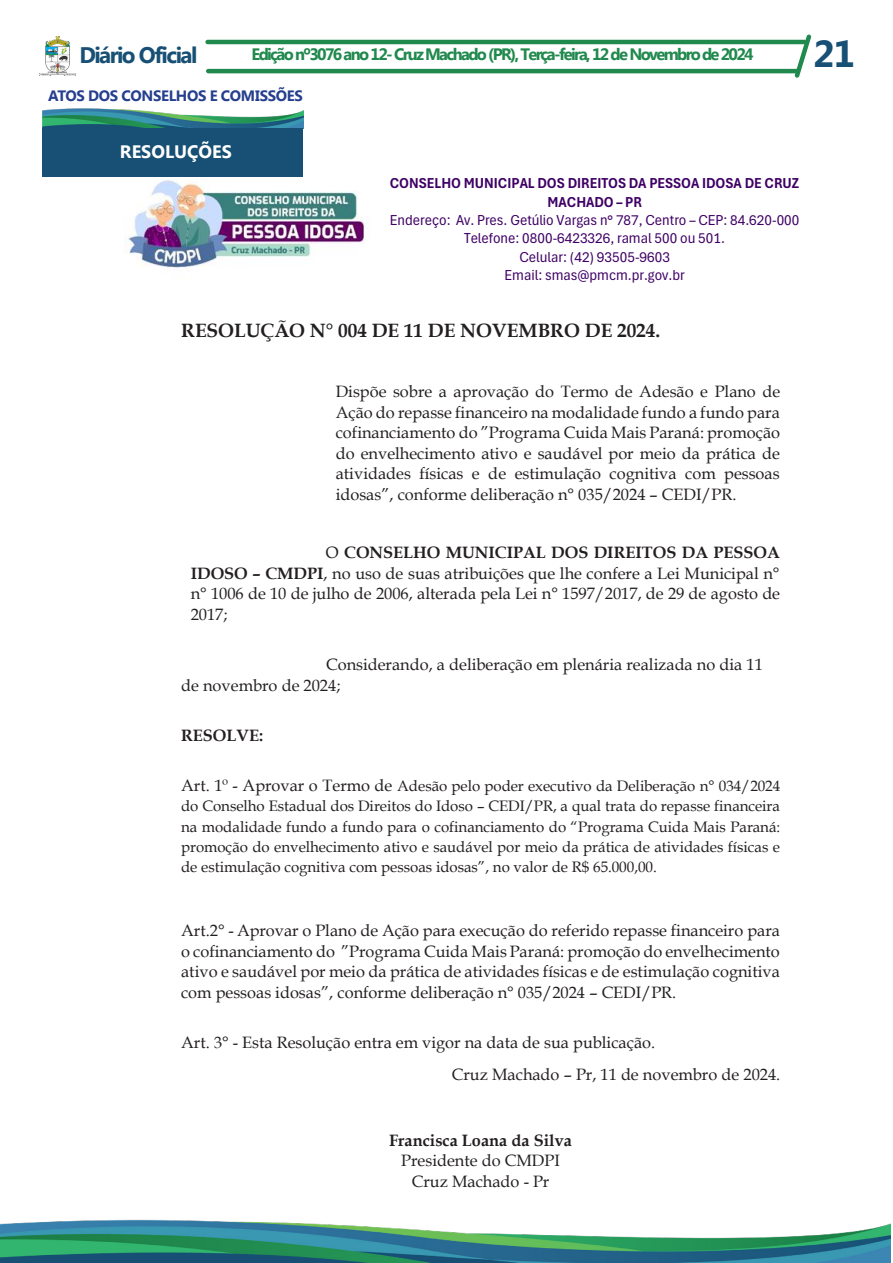
<style>
.page{position:relative;width:893px;height:1263px;background:#fff}
.page>*{position:absolute;margin:0;border:0;box-sizing:border-box;transform-origin:0 0}
.t1{font:700 37.5px "Myanmar Text";color:#175074}
.t2{font:700 22.5px "Myanmar Text";letter-spacing:-.07em;color:#175074}
.t3{font:700 19.2px "Book Antiqua";letter-spacing:-.005em;color:#231f20}
.t4{font:700 18px "Myanmar Text";color:#fff}
.t5{font:16.5px/20.5px "Book Antiqua";color:#231f20;text-align:justify}
.t6{font:700 16.5px "Myanmar Text";letter-spacing:-.1em;color:#20894d}
.t7{font:700 16.5px "Book Antiqua";color:#231f20}
.t8{font:15.15px/20.4px "Book Antiqua";color:#231f20;text-align:justify}
.t9{font:15.15px/18.5px "Aptos Narrow";color:#3f0065;text-align:center}
.t10{font:700 15px "Myanmar Text";letter-spacing:-.025em;color:#253f8e}
.s1{font-weight:700}
.s2{font-size:16.5px}
</style>
<div class="page">
<hr style="left:205px;top:40px;width:602px;height:4px;background:#20894d;border-radius:2px">
<hr style="left:206px;top:69px;width:593px;height:4px;background:#20894d;border-radius:2px">
<img style="left:40px;top:37px;width:36px;height:38px">
<svg style="left:794px;top:34px;width:17px;height:44px"></svg>
<img style="left:0;top:1219px;width:890px;height:44px">
<img style="left:43px;top:108px;width:261px;height:20px">
<img style="left:124px;top:180px;width:243px;height:88px">
<div style="left:43px;top:128px;width:260px;height:49px;background:#175074"></div>
<p class="t2" style="left:80px;top:42px;width:119px">Diário Oficial</p>
<p class="t6" style="left:252px;top:45px;width:504px">Edição nº3076 ano 12- Cruz Machado (PR), Terça-feira, 12 de Novembro de 2024</p>
<p class="t1" style="left:813px;top:32px;width:43px">21</p>
<p class="t10" style="left:48px;top:87px;width:256px">ATOS DOS CONSELHOS E COMISSÕES</p>
<p class="t4" style="left:120px;top:142px;width:113px">RESOLUÇÕES</p>
<p class="t9" style="left:390px;top:173px;width:411px"><span class="s1">CONSELHO MUNICIPAL DOS DIREITOS DA PESSOA IDOSA DE CRUZ MACHADO – PR<br></span>Endereço: Av. Pres. Getúlio Vargas n° 787, Centro – CEP: 84.620-000<br>Telefone: 0800-6423326, ramal 500 ou 501.<br>Celular: (42) 93505-9603<br>Email: smas@pmcm.pr.gov.br</p>
<p class="t3" style="left:181px;top:317px;width:480px">RESOLUÇÃO N° 004 DE 11 DE NOVEMBRO DE 2024.</p>
<p class="t5" style="left:336px;top:381px;width:446px">Dispõe sobre a aprovação do Termo de Adesão e Plano de Ação do repasse financeiro na modalidade fundo a fundo para cofinanciamento do ”Programa Cuida Mais Paraná: promoção do envelhecimento ativo e saudável por meio da prática de atividades físicas e de estimulação cognitiva com pessoas idosas”, conforme deliberação n° 035/2024 – CEDI/PR.</p>
<p class="t5" style="left:191px;top:542px;width:591px;text-indent:135px">O <span class="s1">CONSELHO MUNICIPAL DOS DIREITOS DA PESSOA IDOSO – CMDPI</span>, no uso de suas atribuições que lhe confere a Lei Municipal n° n° 1006 de 10 de julho de 2006, alterada pela Lei n° 1597/2017, de 29 de agosto de 2017;</p>
<p class="t5" style="left:181px;top:654px;width:583px;text-indent:145px">Considerando, a deliberação em plenária realizada no dia 11 de novembro de 2024;</p>
<p class="t7" style="left:181px;top:724px;width:84px">RESOLVE:</p>
<p class="t8" style="left:181px;top:775px;width:601px"><span class="s2">Art. 1º - Aprovar o Termo de</span> Adesão pelo poder executivo da Deliberação n° 034/2024 do Conselho Estadual dos Direitos do Idoso – CEDI/PR, a qual trata do repasse financeira na modalidade fundo a fundo para o cofinanciamento do “Programa Cuida Mais Paraná: promoção do envelhecimento ativo e saudável por meio da prática de atividades físicas e de estimulação cognitiva com pessoas idosas”, no valor de R$ 65.000,00.</p>
<p class="t5" style="left:181px;top:920px;width:600px">Art.2° - Aprovar o Plano de Ação para execução do referido repasse financeiro para o cofinanciamento do ”Programa Cuida Mais Paraná: promoção do envelhecimento ativo e saudável por meio da prática de atividades físicas e de estimulação cognitiva com pessoas idosas”, conforme deliberação n° 035/2024 – CEDI/PR.</p>
<p class="t5" style="left:452px;top:1026px;width:330px;line-height:31.5px;text-indent:-271px">Art. 3° - Esta Resolução entra em vigor na data de sua publicação.<br>Cruz Machado – Pr, 11 de novembro de 2024.</p>
<p class="t5" style="left:389px;top:1130px;width:185px;text-align:center"><span class="s1">Francisca Loana da Silva<br></span>Presidente do CMDPI<br>Cruz Machado - Pr</p>
</div>
